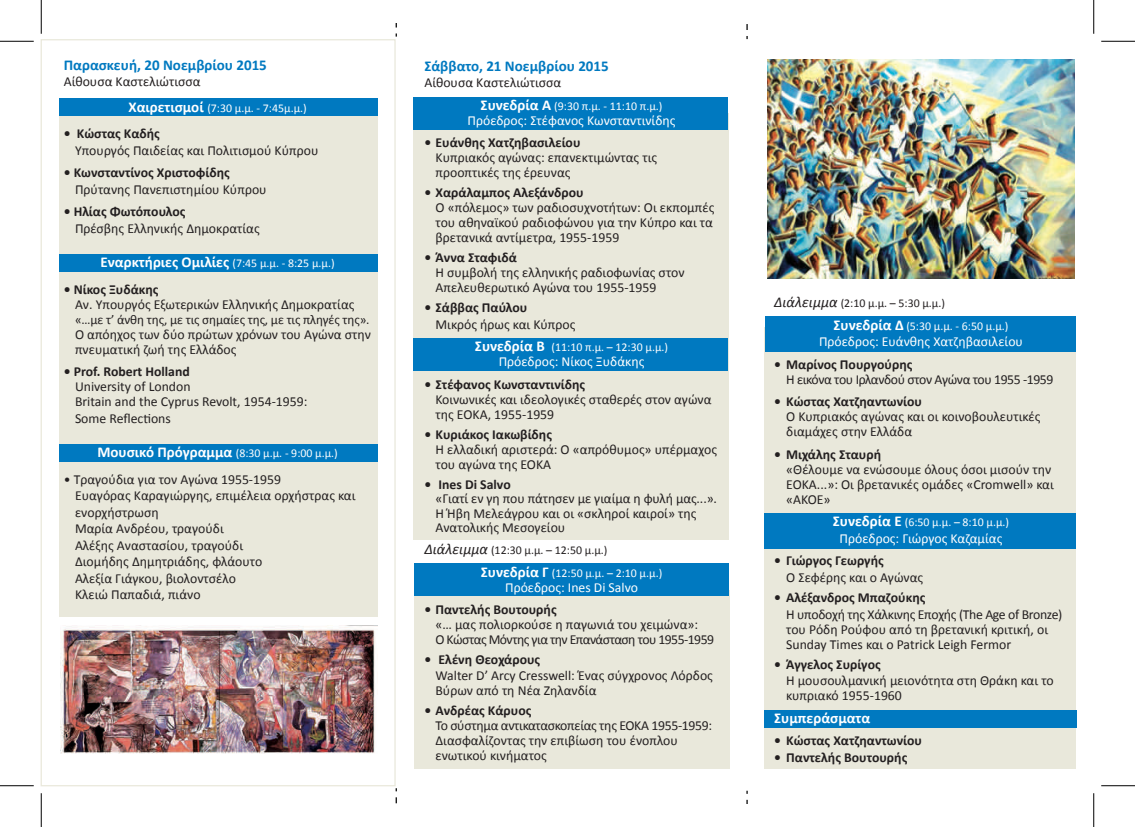
<style>
.page{position:relative;width:1135px;height:827px;background:#fff}
.page>*{position:absolute;margin:0;border:0;box-sizing:border-box;transform-origin:0 0}
.t1{font:700 15px "Calibri";color:#0079c0}
.t2{font:700 15px "Calibri";color:#fff}
.t3{font:13.75px/15px "Calibri";color:#231f20}
.t4{font:700 13.75px "Calibri";color:#231f20}
.t5{font:13.75px "Calibri";color:#fff}
.t6{font:13.75px/15px "Calibri";letter-spacing:-.035em;color:#231f20}
.t7{font:13.75px "Calibri";letter-spacing:-.03em;color:#231f20}
.t8{font:13.12px "Calibri";letter-spacing:-.01em;color:#231f20}
.t9{font:11.88px "Calibri";color:#fff}
.t10{font:11.88px/22.5px "Calibri";color:#231f20}
.s1{font-weight:700;font-size:15px}
.s2{font-style:italic;font-size:15px}
.s3{font-weight:700;font-size:15px;color:#fff}
.s4{color:#fff}
</style>
<div class="page">
<div style="left:414px;top:590px;width:316px;height:179px;background:#e9e8db"></div>
<div style="left:764px;top:327px;width:312px;height:441px;background:#e9e8db"></div>
<div style="left:413px;top:113px;width:316px;height:427px;background:#e9e8db"></div>
<div style="left:59px;top:116px;width:319px;height:501px;background:#e9e8db"></div>
<svg style="left:746px;top:24px;width:2px;height:15px"></svg>
<div style="left:59px;top:98px;width:319px;height:18px;background:#0079c0"></div>
<div style="left:59px;top:254px;width:319px;height:18px;background:#0079c0"></div>
<div style="left:59px;top:444px;width:319px;height:18px;background:#0079c0"></div>
<div style="left:413px;top:97px;width:315px;height:32px;background:#0079c0"></div>
<div style="left:413px;top:338px;width:315px;height:32px;background:#0079c0"></div>
<div style="left:414px;top:563px;width:314px;height:32px;background:#0079c0"></div>
<div style="left:765px;top:513px;width:311px;height:35px;background:#0079c0"></div>
<div style="left:765px;top:316px;width:310px;height:35px;background:#0079c0"></div>
<div style="left:764px;top:710px;width:312px;height:18px;background:#0079c0"></div>
<img style="left:60px;top:625px;width:318px;height:129px">
<img style="left:767px;top:60px;width:308px;height:218px">
<hr style="left:0;top:41px;width:34px;height:1px;background:#000">
<hr style="left:1101px;top:41px;width:34px;height:1px;background:#000">
<hr style="left:0;top:785px;width:34px;height:1px;background:#000">
<hr style="left:1101px;top:785px;width:34px;height:1px;background:#000">
<hr style="left:41px;top:0;width:1px;height:34px;background:#000">
<hr style="left:41px;top:793px;width:1px;height:34px;background:#000">
<hr style="left:1093px;top:0;width:1px;height:34px;background:#000">
<hr style="left:1093px;top:793px;width:1px;height:34px;background:#000">
<p class="t1" style="left:64px;top:59px;width:205px">Παρασκευή, 20 Νοεμβρίου 2015</p>
<p class="t3" style="left:64px;top:76px;width:138px">Αίθουσα Καστελιώτισσα</p>
<p class="t9" style="left:128px;top:103px;width:180px"><span class="s1">Χαιρετισμοί</span> (7:30 μ.μ. - 7:45μ.μ.)</p>
<p class="t4" style="left:64px;top:128px;width:98px">• Κώστας Καδής</p>
<p class="t3" style="left:75px;top:144px;width:245px">Υπουργός Παιδείας και Πολιτισμού Κύπρου</p>
<p class="t4" style="left:64px;top:167px;width:168px">• Κωνσταντίνος Χριστοφίδης</p>
<p class="t3" style="left:75px;top:183px;width:193px">Πρύτανης Πανεπιστημίου Κύπρου</p>
<p class="t4" style="left:64px;top:206px;width:123px">• Ηλίας Φωτόπουλος</p>
<p class="t3" style="left:75px;top:222px;width:186px">Πρέσβης Ελληνικής Δημοκρατίας</p>
<p class="t9" style="left:101px;top:258px;width:236px"><span class="s1">Εναρκτήριες Ομιλίες</span> (7:45 μ.μ. - 8:25 μ.μ.)</p>
<p class="t4" style="left:64px;top:283px;width:96px">• Νίκος Ξυδάκης</p>
<p class="t3" style="left:75px;top:298px;width:281px">Αν. Υπουργός Εξωτερικών Ελληνικής Δημοκρατίας</p>
<p class="t8" style="left:75px;top:314px;width:296px">«…με τ’ άνθη της, με τις σημαίες της, με τις πληγές της».</p>
<p class="t3" style="left:75px;top:328px;width:297px">Ο απόηχος των δύο πρώτων χρόνων του Αγώνα στην πνευματική ζωή της Ελλάδος</p>
<p class="t4" style="left:64px;top:366px;width:128px">• Prof. Robert Holland</p>
<p class="t3" style="left:75px;top:380px;width:234px">University of London<br>Britain and the Cyprus Revolt, 1954-1959:</p>
<p class="t3" style="left:75px;top:412px;width:97px">Some Reflections</p>
<p class="t9" style="left:97px;top:448px;width:242px"><span class="s1">Μουσικό Πρόγραμμα</span> (8:30 μ.μ. - 9:00 μ.μ.)</p>
<p class="t3" style="left:75px;top:472px;width:282px;line-height:16.5px;text-indent:-11px">• Τραγούδια για τον Αγώνα 1955-1959<br>Ευαγόρας Καραγιώργης, επιμέλεια ορχήστρας και ενορχήστρωση<br>Μαρία Ανδρέου, τραγούδι<br>Αλέξης Αναστασίου, τραγούδι<br>Διομήδης Δημητριάδης, φλάουτο<br>Αλεξία Γιάγκου, βιολοντσέλο<br>Κλειώ Παπαδιά, πιάνο</p>
<p class="t1" style="left:424px;top:59px;width:186px">Σάββατο, 21 Νοεμβρίου 2015</p>
<p class="t3" style="left:424px;top:76px;width:138px">Αίθουσα Καστελιώτισσα</p>
<p class="t9" style="left:481px;top:101px;width:183px"><span class="s1">Συνεδρία A</span> (9:30 π.μ. - 11:10 π.μ.)</p>
<p class="t5" style="left:468px;top:114px;width:209px">Πρόεδρος: Στέφανος Κωνσταντινίδης</p>
<p class="t4" style="left:424px;top:137px;width:158px">• Ευάνθης Χατζηβασιλείου</p>
<p class="t3" style="left:435px;top:151px;width:223px">Κυπριακός αγώνας: επανεκτιμώντας τις προοπτικές της έρευνας</p>
<p class="t4" style="left:424px;top:187px;width:161px">• Χαράλαμπος Αλεξάνδρου</p>
<p class="t3" style="left:435px;top:201px;width:280px;text-align:justify">Ο «πόλεμος» των ραδιοσυχνοτήτων: Οι εκπομπές του αθηναϊκού ραδιοφώνου για την Κύπρο και τα βρετανικά αντίμετρα, 1955-1959</p>
<p class="t4" style="left:424px;top:252px;width:94px">• Άννα Σταφιδά</p>
<p class="t3" style="left:435px;top:266px;width:251px">Η συμβολή της ελληνικής ραδιοφωνίας στον<br>Απελευθερωτικό Αγώνα του 1955-1959</p>
<p class="t4" style="left:424px;top:302px;width:104px">• Σάββας Παύλου</p>
<p class="t3" style="left:435px;top:318px;width:141px">Μικρός ήρως και Κύπρος</p>
<p class="t9" style="left:475px;top:342px;width:195px"><span class="s1">Συνεδρία B</span> (11:10 π.μ. – 12:30 μ.μ.)</p>
<p class="t5" style="left:499px;top:356px;width:147px">Πρόεδρος: Νίκος Ξυδάκης</p>
<p class="t4" style="left:424px;top:378px;width:162px">• Στέφανος Κωνσταντινίδης</p>
<p class="t3" style="left:435px;top:393px;width:278px">Κοινωνικές και ιδεολογικές σταθερές στον αγώνα της ΕΟΚΑ, 1955-1959</p>
<p class="t4" style="left:424px;top:428px;width:129px">• Κυριάκος Ιακωβίδης</p>
<p class="t3" style="left:435px;top:443px;width:283px">H ελλαδική αριστερά: Ο «απρόθυμος» υπέρμαχος του αγώνα της ΕΟΚΑ</p>
<p class="t4" style="left:424px;top:478px;width:88px">• Ines Di Salvo</p>
<p class="t3" style="left:435px;top:492px;width:283px;line-height:14.4px">«Γιατί εν γη που πάτησεν με γιαίμα η φυλή μας...».<br>Η Ήβη Μελεάγρου και οι «σκληροί καιροί» της<br>Ανατολικής Μεσογείου</p>
<p class="t10" style="left:481px;top:540px;width:183px;text-indent:-56px"><span class="s2">Διάλειμμα</span> (12:30 μ.μ. – 12:50 μ.μ.)<br><span class="s3">Συνεδρία Γ</span> <span class="s4">(12:50 μ.μ. – 2:10 μ.μ.)</span></p>
<p class="t5" style="left:505px;top:581px;width:134px">Πρόεδρος: Ines Di Salvo</p>
<p class="t4" style="left:424px;top:604px;width:134px">• Παντελής Βουτουρής</p>
<p class="t6" style="left:435px;top:618px;width:280px">«… μας πολιορκούσε η παγωνιά του χειμώνα»:<br>O Kώστας Μόντης για την Επανάσταση του 1955-1959</p>
<p class="t4" style="left:424px;top:654px;width:117px">• Ελένη Θεοχάρους</p>
<p class="t3" style="left:435px;top:668px;width:279px">Walter D’ Arcy Cresswell: Ένας σύγχρονος Λόρδος<br>Βύρων από τη Νέα Ζηλανδία</p>
<p class="t4" style="left:424px;top:704px;width:108px">• Ανδρέας Κάρυος</p>
<p class="t3" style="left:435px;top:718px;width:278px">Το σύστημα αντικατασκοπείας της ΕΟΚΑ 1955-1959:<br>Διασφαλίζοντας την επιβίωση του ένοπλου ενωτικού κινήματος</p>
<p class="t10" style="left:833px;top:293px;width:176px;text-indent:-59px"><span class="s2">Διάλειμμα</span> (2:10 μ.μ. – 5:30 μ.μ.)<br><span class="s3">Συνεδρία Δ</span> <span class="s4">(5:30 μ.μ. - 6:50 μ.μ.)</span></p>
<p class="t5" style="left:819px;top:336px;width:206px">Πρόεδρος: Ευάνθης Χατζηβασιλείου</p>
<p class="t4" style="left:774px;top:358px;width:140px">• Μαρίνος Πουργούρης</p>
<p class="t7" style="left:786px;top:373px;width:269px">Η εικόνα του Ιρλανδού στον Αγώνα του 1955 -1959</p>
<p class="t4" style="left:774px;top:396px;width:149px">• Κώστας Χατζηαντωνίου</p>
<p class="t3" style="left:786px;top:410px;width:256px">Ο Κυπριακός αγώνας και οι κοινοβουλευτικές διαμάχες στην Ελλάδα</p>
<p class="t4" style="left:774px;top:448px;width:108px">• Μιχάλης Σταυρή</p>
<p class="t3" style="left:786px;top:463px;width:269px">«Θέλουμε να ενώσουμε όλους όσοι μισούν την<br>ΕΟΚΑ...»: Οι βρετανικές ομάδες «Cromwell» και «AKOE»</p>
<p class="t9" style="left:833px;top:517px;width:178px"><span class="s1">Συνεδρία E</span> (6:50 μ.μ. – 8:10 μ.μ.)</p>
<p class="t5" style="left:840px;top:532px;width:164px">Πρόεδρος: Γιώργος Καζαμίας</p>
<p class="t4" style="left:774px;top:555px;width:111px">• Γιώργος Γεωργής</p>
<p class="t3" style="left:786px;top:571px;width:139px">Ο Σεφέρης και ο Αγώνας</p>
<p class="t4" style="left:774px;top:591px;width:153px">• Αλέξανδρος Μπαζούκης</p>
<p class="t3" style="left:786px;top:607px;width:278px">H υποδοχή της Χάλκινης Εποχής (The Age of Bronze) του Ρόδη Ρούφου από τη βρετανική κριτική, οι<br>Sunday Times και ο Patrick Leigh Fermor</p>
<p class="t4" style="left:774px;top:658px;width:108px">• Άγγελος Συρίγος</p>
<p class="t3" style="left:786px;top:674px;width:269px">Η μουσουλμανική μειονότητα στη Θράκη και το κυπριακό 1955-1960</p>
<p class="t2" style="left:774px;top:711px;width:98px">Συμπεράσματα</p>
<p class="t4" style="left:774px;top:734px;width:149px">• Κώστας Χατζηαντωνίου</p>
<p class="t4" style="left:774px;top:751px;width:135px">• Παντελής Βουτουρής</p>
</div>
